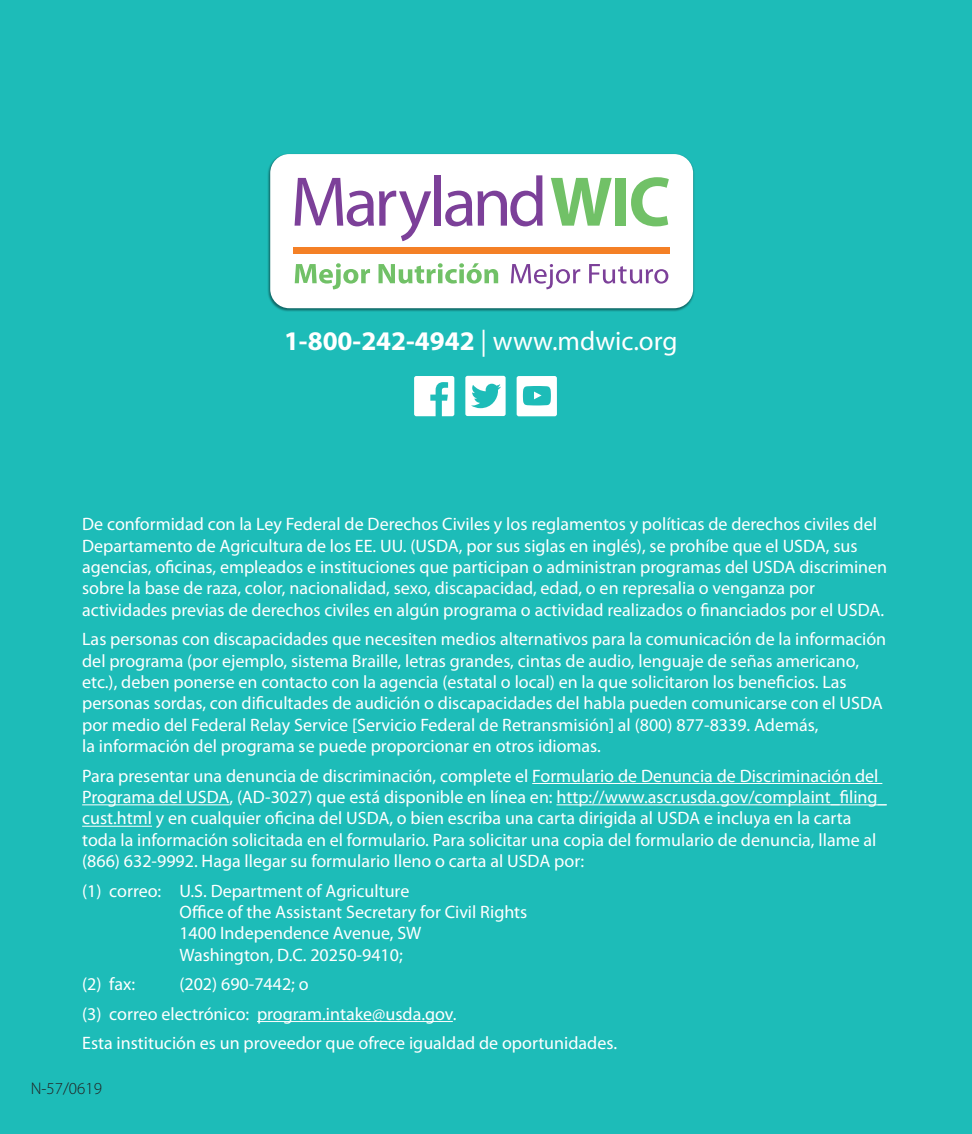
<style>
.page{position:relative;width:972px;height:1134px;background:#1dbcb8}
.page>*{position:absolute;margin:0;border:0;box-sizing:border-box;transform-origin:0 0}
.t1{font:700 27px "Myriad Pro";color:#fff}
.non-discrimination{font:18px/21.4px "Myriad Pro";color:#fff}
.t2{font:300 16.88px "Myriad Pro";color:#231f20}
.s1{font-weight:400}
</style>
<div class="page">
<hr style="left:532px;top:783px;width:350px;height:1px;background:#fff">
<hr style="left:82px;top:804px;width:147px;height:1px;background:#fff">
<hr style="left:557px;top:804px;width:330px;height:1px;background:#fff">
<hr style="left:82px;top:826px;width:70px;height:1px;background:#fff">
<hr style="left:257px;top:1021px;width:196px;height:1px;background:#fff">
<img style="left:268px;top:154px;width:426px;height:158px">
<div style="left:270px;top:154px;width:423px;height:154px;background:#fff;border-radius:19px"></div>
<div style="left:294px;top:247px;width:376px;height:7px;background:#f48026"></div>
<svg style="left:295px;top:178px;width:136px;height:63px"></svg>
<div style="left:434px;top:175px;width:6px;height:51px;background:#7c4099"></div>
<svg style="left:445px;top:175px;width:98px;height:51px"></svg>
<svg style="left:551px;top:178px;width:61px;height:48px"></svg>
<div style="left:615px;top:178px;width:11px;height:48px;background:#71c167"></div>
<svg style="left:631px;top:177px;width:38px;height:49px"></svg>
<svg style="left:295px;top:263px;width:75px;height:26px"></svg>
<svg style="left:379px;top:263px;width:119px;height:21px"></svg>
<svg style="left:511px;top:264px;width:69px;height:25px"></svg>
<svg style="left:589px;top:264px;width:79px;height:20px"></svg>
<svg style="left:517px;top:376px;width:40px;height:40px"></svg>
<svg style="left:414px;top:376px;width:40px;height:40px"></svg>
<svg style="left:465px;top:376px;width:41px;height:40px"></svg>
<p class="t1" style="left:284px;top:323px;width:395px">1-800-242-4942 <span class="s1">| www.mdwic.org</span></p>
<p class="non-discrimination" style="left:82px;top:513px;width:807px">De conformidad con la Ley Federal de Derechos Civiles y los reglamentos y políticas de derechos civiles del Departamento de Agricultura de los EE. UU. (USDA, por sus siglas en inglés), se prohíbe que el USDA, sus agencias, oficinas, empleados e instituciones que participan o administran programas del USDA discriminen sobre la base de raza, color, nacionalidad, sexo, discapacidad, edad, o en represalia o venganza por actividades previas de derechos civiles en algún programa o actividad realizados o financiados por el USDA.</p>
<p class="non-discrimination" style="left:82px;top:628px;width:806px">Las personas con discapacidades que necesiten medios alternativos para la comunicación de la información del programa (por ejemplo, sistema Braille, letras grandes, cintas de audio, lenguaje de señas americano, etc.), deben ponerse en contacto con la agencia (estatal o local) en la que solicitaron los beneficios. Las personas sordas, con dificultades de audición o discapacidades del habla pueden comunicarse con el USDA por medio del Federal Relay Service [Servicio Federal de Retransmisión] al (800) 877-8339. Además,<br>la información del programa se puede proporcionar en otros idiomas.</p>
<p class="non-discrimination" style="left:82px;top:765px;width:806px">Para presentar una denuncia de discriminación, complete el Formulario de Denuncia de Discriminación del Programa del USDA, (AD-3027) que está disponible en línea en: http://www.ascr.usda.gov/complaint_filing_ cust.html y en cualquier oficina del USDA, o bien escriba una carta dirigida al USDA e incluya en la carta toda la información solicitada en el formulario. Para solicitar una copia del formulario de denuncia, llame al (866) 632-9992. Haga llegar su formulario lleno o carta al USDA por:</p>
<p class="non-discrimination" style="left:179px;top:880px;width:350px;text-indent:-97px">(1) correo: U.S. Department of Agriculture<br>Office of the Assistant Secretary for Civil Rights 1400 Independence Avenue, SW<br>Washington, D.C. 20250-9410;</p>
<p class="non-discrimination" style="left:82px;top:973px;width:55px">(2) fax:</p>
<p class="non-discrimination" style="left:179px;top:973px;width:131px">(202) 690-7442; o</p>
<p class="non-discrimination" style="left:82px;top:1003px;width:376px">(3) correo electrónico: program.intake@usda.gov.</p>
<p class="non-discrimination" style="left:82px;top:1032px;width:536px">Esta institución es un proveedor que ofrece igualdad de oportunidades.</p>
<p class="t2" style="left:31px;top:1078px;width:73px">N-57/0619</p>
</div>
